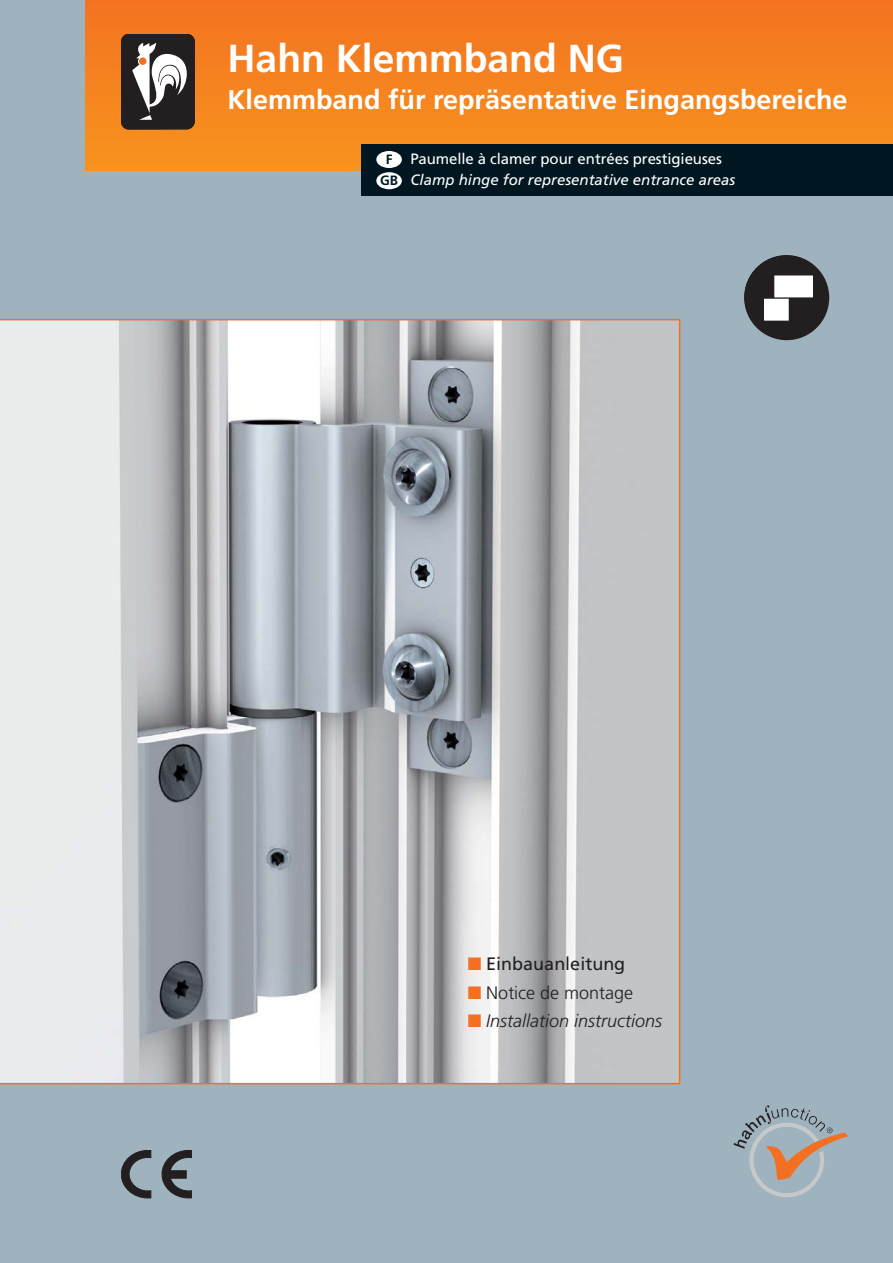
<style>
.page{position:relative;width:893px;height:1263px;background:#9eb3be}
.page>*{position:absolute;margin:0;border:0;box-sizing:border-box;transform-origin:0 0}
.t1{font:700 39px "Frutiger";color:#fff}
.t2{font:700 27px "Frutiger";color:#fff}
.t3{font:italic 300 18px "Frutiger";color:#231f20}
.t4{font:18px "Frutiger";color:#231f20}
.t5{font:300 18px "Frutiger";color:#231f20}
.t6{font:italic 15px "Frutiger";color:#fff}
.t7{font:15px "Frutiger";letter-spacing:-.005em;color:#fff}
.t8{font:700 13.5px/21px "Frutiger";color:#001722;text-align:center}
.s1{color:#f36f21}
</style>
<div class="page">
<svg style="left:0;top:319px;width:680px;height:765px"></svg>
<div style="left:85px;top:0;width:808px;height:170px;background:linear-gradient(to bottom,#f67421,#f1901e)"></div>
<div style="left:121px;top:34px;width:73px;height:95px;background:#231f20;border-radius:8px"></div>
<div style="left:121px;top:34px;width:74px;height:95px;border:1px solid #231f20;border-radius:8px"></div>
<svg style="left:132px;top:43px;width:55px;height:77px"></svg>
<svg style="left:744px;top:255px;width:84px;height:84px"></svg>
<div style="left:775px;top:276px;width:37px;height:21px;background:#fff"></div>
<div style="left:774px;top:275px;width:39px;height:22px;border:1px solid #fff"></div>
<div style="left:765px;top:299px;width:23px;height:21px;background:#fff"></div>
<div style="left:764px;top:299px;width:25px;height:22px;border:1px solid #fff"></div>
<div style="left:361px;top:145px;width:532px;height:51px;background:#001722"></div>
<div style="left:376px;top:172px;width:26px;height:17px;background:#fff;border-radius:50%"></div>
<div style="left:376px;top:151px;width:26px;height:17px;background:#fff;border-radius:50%"></div>
<svg style="left:121px;top:1150px;width:30px;height:48px"></svg>
<svg style="left:162px;top:1150px;width:30px;height:48px"></svg>
<svg style="left:733px;top:1105px;width:115px;height:92px"></svg>
<h1 class="t1" style="left:227px;top:43px;width:398px">Hahn Klemmband NG</h1>
<p class="t2" style="left:227px;top:89px;width:622px">Klemmband für repräsentative Eingangsbereiche</p>
<p class="t7" style="left:410px;top:153px;width:313px">Paumelle à clamer pour entrées prestigieuses</p>
<p class="t6" style="left:410px;top:174px;width:327px">Clamp hinge for representative entrance areas</p>
<p class="t8" style="left:380px;top:150px;width:19px">F<br>GB</p>
<p class="t4" style="left:468px;top:957px;width:159px"><span class="s1">■</span> Einbau anleitung</p>
<p class="t5" style="left:468px;top:985px;width:167px"><span class="s1">■</span> Notice de montage</p>
<p class="t3" style="left:468px;top:1013px;width:196px"><span class="s1">■</span> Installation instructions</p>
</div>
